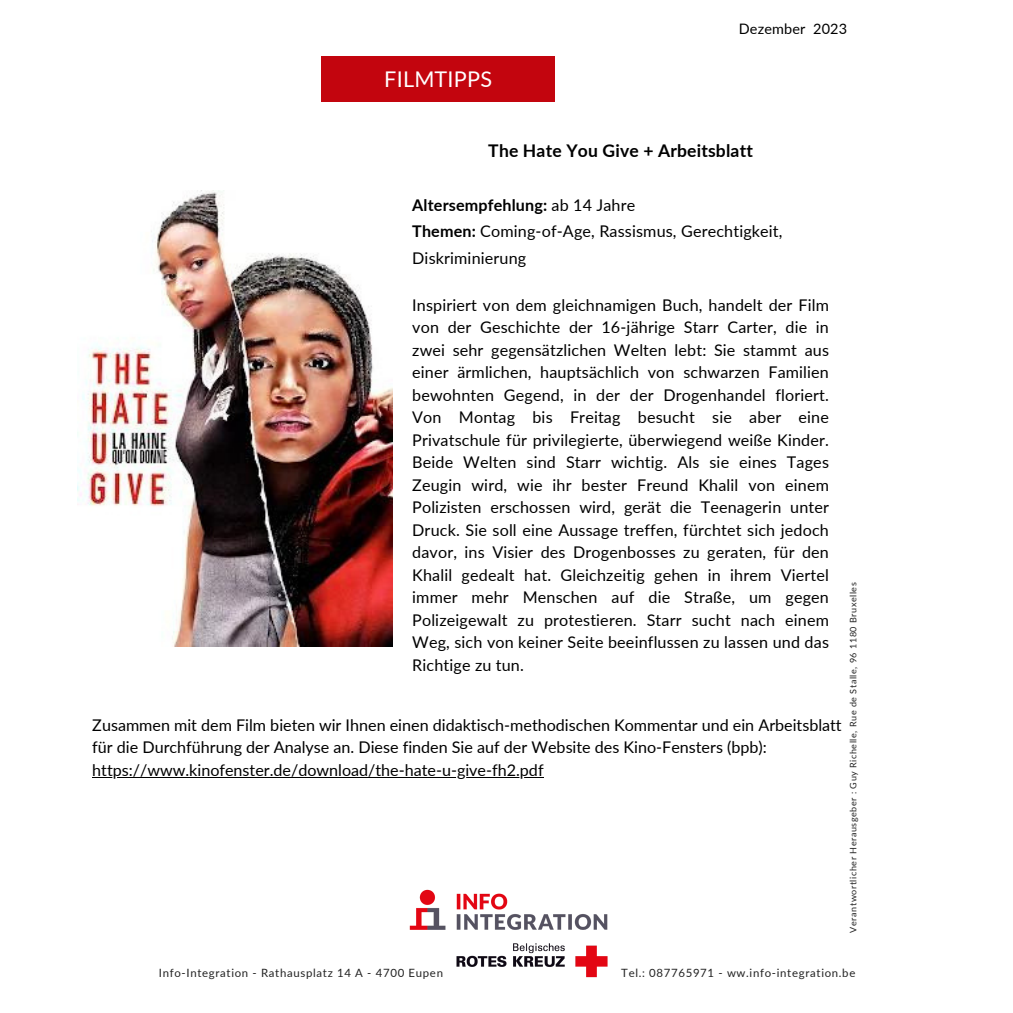
<style>
.page{position:relative;width:1013px;height:1013px;background:#fff}
.page>*{position:absolute;margin:0;border:0;box-sizing:border-box;transform-origin:0 0}
.t1{font:21.62px "Lato";letter-spacing:.01em;color:#fff}
.t2{font:700 17.5px "Lato";letter-spacing:.01em;color:#000}
.t3{font:16.12px/22.5px "Lato";color:#000}
.t4{font:700 16.12px "Lato";letter-spacing:.01em;color:#000}
.t5{font:14.38px "Lato";letter-spacing:.01em;color:#000}
.t6{font:11.38px "Lato";letter-spacing:.06em;color:#222}
.t7{font:9px "Lato";letter-spacing:.06em;color:#222}
.s1{font-weight:400}
.s2{font-weight:700}
</style>
<div class="page">
<div style="left:321px;top:56px;width:233px;height:45px;background:#c3050e"></div>
<img style="left:409px;top:889px;width:199px;height:89px">
<img style="left:78px;top:190px;width:315px;height:457px">
<hr style="left:92px;top:776px;width:451px;height:1px;background:#000">
<p class="t1" style="left:384px;top:66px;width:109px">FILMTIPPS</p>
<p class="t5" style="left:738px;top:20px;width:110px">Dezember 2023</p>
<p class="t2" style="left:488px;top:139px;width:266px">The Hate You Give + Arbeitsblatt</p>
<p class="t4" style="left:412px;top:195px;width:225px">Altersempfehlung: <span class="s1">ab 14 Jahre</span></p>
<p class="t3" style="left:412px;top:218px;width:372px;line-height:26.2px"><span class="s2">Themen:</span> Coming-of-Age, Rassismus, Gerechtigkeit,<br>Diskriminierung</p>
<p class="t3" style="left:412px;top:293px;width:418px;text-align:justify">Inspiriert von dem gleichnamigen Buch, handelt der Film von der Geschichte der 16-jährige Starr Carter, die in zwei sehr gegensätzlichen Welten lebt: Sie stammt aus einer ärmlichen, hauptsächlich von schwarzen Familien bewohnten Gegend, in der der Drogenhandel floriert.<br>Von Montag bis Freitag besucht sie aber eine Privatschule für privilegierte, überwiegend weiße Kinder.<br>Beide Welten sind Starr wichtig. Als sie eines Tages Zeugin wird, wie ihr bester Freund Khalil von einem Polizisten erschossen wird, gerät die Teenagerin unter Druck. Sie soll eine Aussage treffen, fürchtet sich jedoch davor, ins Visier des Drogenbosses zu geraten, für den Khalil gedealt hat. Gleichzeitig gehen in ihrem Viertel immer mehr Menschen auf die Straße, um gegen Polizeigewalt zu protestieren. Starr sucht nach einem Weg, sich von keiner Seite beeinflussen zu lassen und das Richtige zu tun.</p>
<p class="t7" style="left:847px;top:932px;width:351px;rotate:-90deg">Verantwortlicher Herausgeber : Guy Richelle, Rue de Stalle, 96 1180 Bruxelles</p>
<p class="t3" style="left:92px;top:713px;width:751px">Zusammen mit dem Film bieten wir Ihnen einen didaktisch-methodischen Kommentar und ein Arbeitsblatt für die Durchführung der Analyse an. Diese finden Sie auf der Website des Kino-Fensters (bpb): https://www.kinofenster.de/download/the-hate-u-give-fh2.pdf</p>
<p class="t6" style="left:159px;top:965px;width:286px">Info-Integration - Rathausplatz 14 A - 4700 Eupen</p>
<p class="t6" style="left:621px;top:965px;width:236px">Tel.: 087765971 - ww.info-integration.be</p>
</div>
